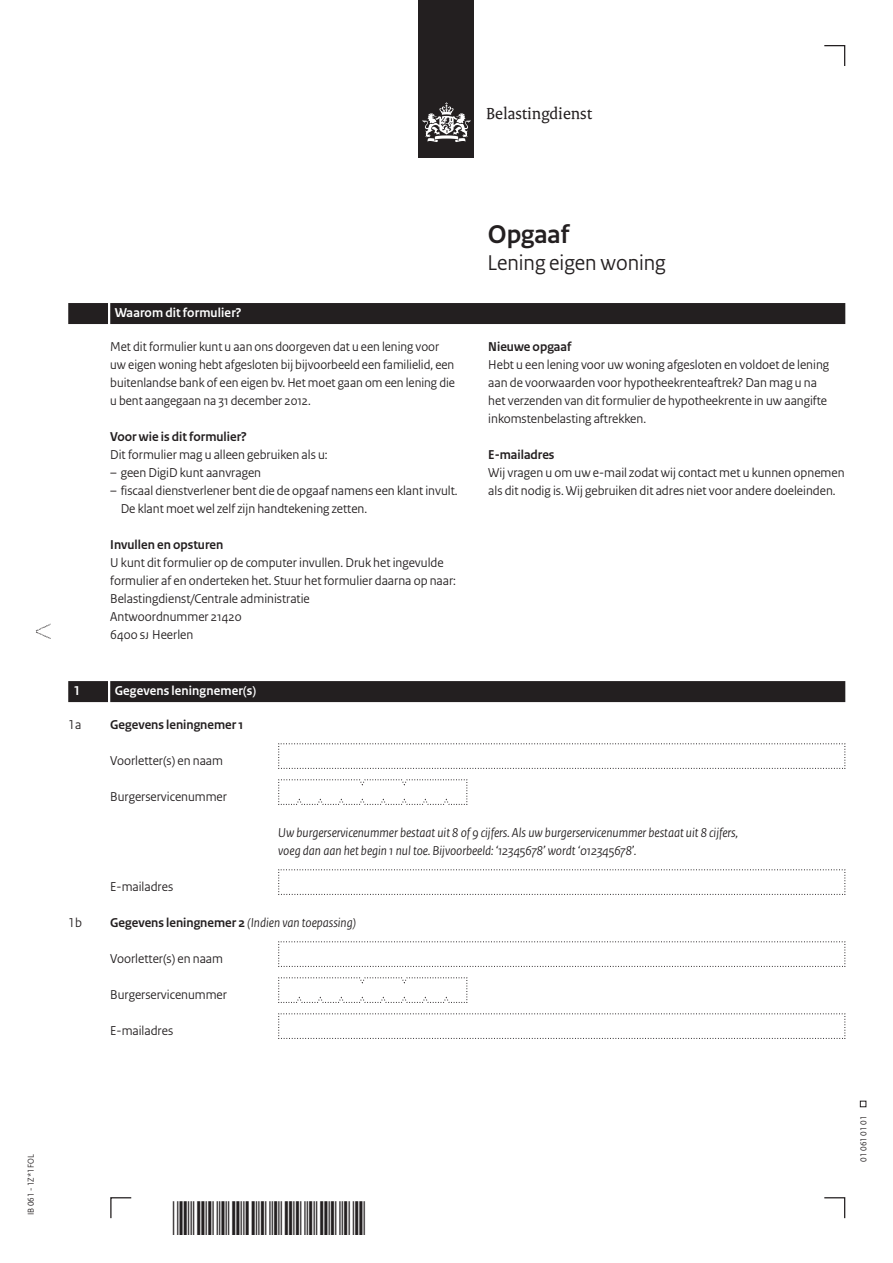
<style>
.page{position:relative;width:893px;height:1263px;background:#fff}
.page>*{position:absolute;margin:0;border:0;box-sizing:border-box;transform-origin:0 0}
.t1{font:700 27px "Rijksoverheid Sans Heading";color:#231f20}
.t2{font:22.5px "Rijksoverheid Sans Heading";color:#231f20}
.t3{font:17.25px "Rijksoverheid Serif";color:#231f20}
.t4{font:13.5px/18px "Rijksoverheid Sans Heading";color:#231f20}
.t5{font:italic 13.5px/18px "Rijksoverheid Sans Heading";color:#231f20}
.t6{font:700 13.5px "Rijksoverheid Sans Heading";color:#231f20}
.t7{font:700 13.5px "Rijksoverheid Sans Heading";letter-spacing:.01em;color:#fff}
.t8{font:9px "Rijksoverheid Sans Heading";color:#231f20}
.s1{font-weight:700;font-style:normal}
</style>
<div class="page">
<svg style="left:824px;top:1197px;width:22px;height:22px"></svg>
<svg style="left:110px;top:1197px;width:22px;height:22px"></svg>
<svg style="left:824px;top:45px;width:22px;height:21px"></svg>
<svg style="left:860px;top:1101px;width:6px;height:6px"></svg>
<div style="left:419px;top:0;width:55px;height:158px;background:#231f20"></div>
<svg style="left:423px;top:102px;width:47px;height:40px"></svg>
<svg style="left:36px;top:624px;width:15px;height:15px"></svg>
<div style="left:110px;top:303px;width:735px;height:21px;background:#231f20"></div>
<div style="left:68px;top:303px;width:40px;height:21px;background:#231f20"></div>
<div style="left:110px;top:681px;width:735px;height:21px;background:#231f20"></div>
<div style="left:68px;top:681px;width:40px;height:21px;background:#231f20"></div>
<svg style="left:278px;top:743px;width:568px;height:26px"></svg>
<svg style="left:278px;top:779px;width:190px;height:26px"></svg>
<svg style="left:278px;top:869px;width:568px;height:26px"></svg>
<svg style="left:278px;top:941px;width:568px;height:26px"></svg>
<svg style="left:278px;top:977px;width:190px;height:26px"></svg>
<svg style="left:278px;top:1013px;width:568px;height:26px"></svg>
<p class="t3" style="left:486px;top:103px;width:107px">Belastingdienst</p>
<p class="t8" style="left:26px;top:1215px;width:62px;rotate:-90deg">IB 061 - 1Z*1FOL</p>
<p class="t7" style="left:115px;top:305px;width:128px">Waarom dit formulier?</p>
<p class="t4" style="left:110px;top:338px;width:346px">Met dit formulier kunt u aan ons doorgeven dat u een lening voor uw eigen woning hebt afgesloten bij bijvoorbeeld een familielid, een buitenlandse bank of een eigen bv. Het moet gaan om een lening die u bent aangegaan na 31 december 2012.</p>
<p class="t6" style="left:110px;top:429px;width:138px">Voor wie is dit formulier?</p>
<p class="t4" style="left:110px;top:446px;width:219px">Dit formulier mag u alleen gebruiken als u:</p>
<p class="t4" style="left:110px;top:464px;width:152px">– geen DigiD kunt aanvragen</p>
<p class="t4" style="left:121px;top:482px;width:338px;text-indent:-11px">– fiscaal dienstverlener bent die de opgaaf namens een klant invult.<br>De klant moet wel zelf zijn handtekening zetten.</p>
<p class="t6" style="left:110px;top:537px;width:115px">Invullen en opsturen</p>
<p class="t4" style="left:110px;top:554px;width:347px">U kunt dit formulier op de computer invullen. Druk het ingevulde formulier af en onderteken het. Stuur het formulier daarna op naar:<br>Belastingdienst/Centrale administratie<br>Antwoordnummer 21420<br>6400 SJ Heerlen</p>
<p class="t7" style="left:74px;top:683px;width:8px">1</p>
<p class="t7" style="left:115px;top:683px;width:143px">Gegevens leningnemer(s)</p>
<p class="t4" style="left:68px;top:716px;width:15px">1a</p>
<p class="t6" style="left:110px;top:717px;width:135px">Gegevens leningnemer 1</p>
<p class="t4" style="left:110px;top:752px;width:114px">Voorletter(s) en naam</p>
<p class="t4" style="left:110px;top:788px;width:118px">Burgerservicenummer</p>
<h1 class="t1" style="left:488px;top:219px;width:83px">Opgaaf</h1>
<h2 class="t2" style="left:487px;top:250px;width:180px">Lening eigen woning</h2>
<p class="t6" style="left:488px;top:339px;width:85px">Nieuwe opgaaf</p>
<p class="t4" style="left:488px;top:356px;width:342px">Hebt u een lening voor uw woning afgesloten en voldoet de lening aan de voorwaarden voor hypotheekrenteaftrek? Dan mag u na het verzenden van dit formulier de hypotheekrente in uw aangifte inkomstenbelasting aftrekken.</p>
<p class="t6" style="left:488px;top:447px;width:68px">E-mailadres</p>
<p class="t4" style="left:488px;top:464px;width:358px">Wij vragen u om uw e-mail zodat wij contact met u kunnen opnemen als dit nodig is. Wij gebruiken dit adres niet voor andere doeleinden.</p>
<p class="t4" style="left:110px;top:878px;width:64px">E-mailadres</p>
<p class="t5" style="left:278px;top:824px;width:461px">Uw burgerservicenummer bestaat uit 8 of 9 cijfers. Als uw burgerservicenummer bestaat uit 8 cijfers, voeg dan aan het begin 1 nul toe. Bijvoorbeeld: ‘12345678’ wordt ‘012345678’.</p>
<p class="t4" style="left:68px;top:914px;width:15px">1b</p>
<p class="t5" style="left:110px;top:914px;width:247px"><span class="s1">Gegevens leningnemer 2</span> (Indien van toepassing)</p>
<p class="t4" style="left:110px;top:950px;width:114px">Voorletter(s) en naam</p>
<p class="t4" style="left:110px;top:986px;width:118px">Burgerservicenummer</p>
<p class="t4" style="left:110px;top:1022px;width:64px">E-mailadres</p>
<p class="t8" style="left:858px;top:1161px;width:47px;rotate:-90deg">01 061 01 01</p>
</div>
